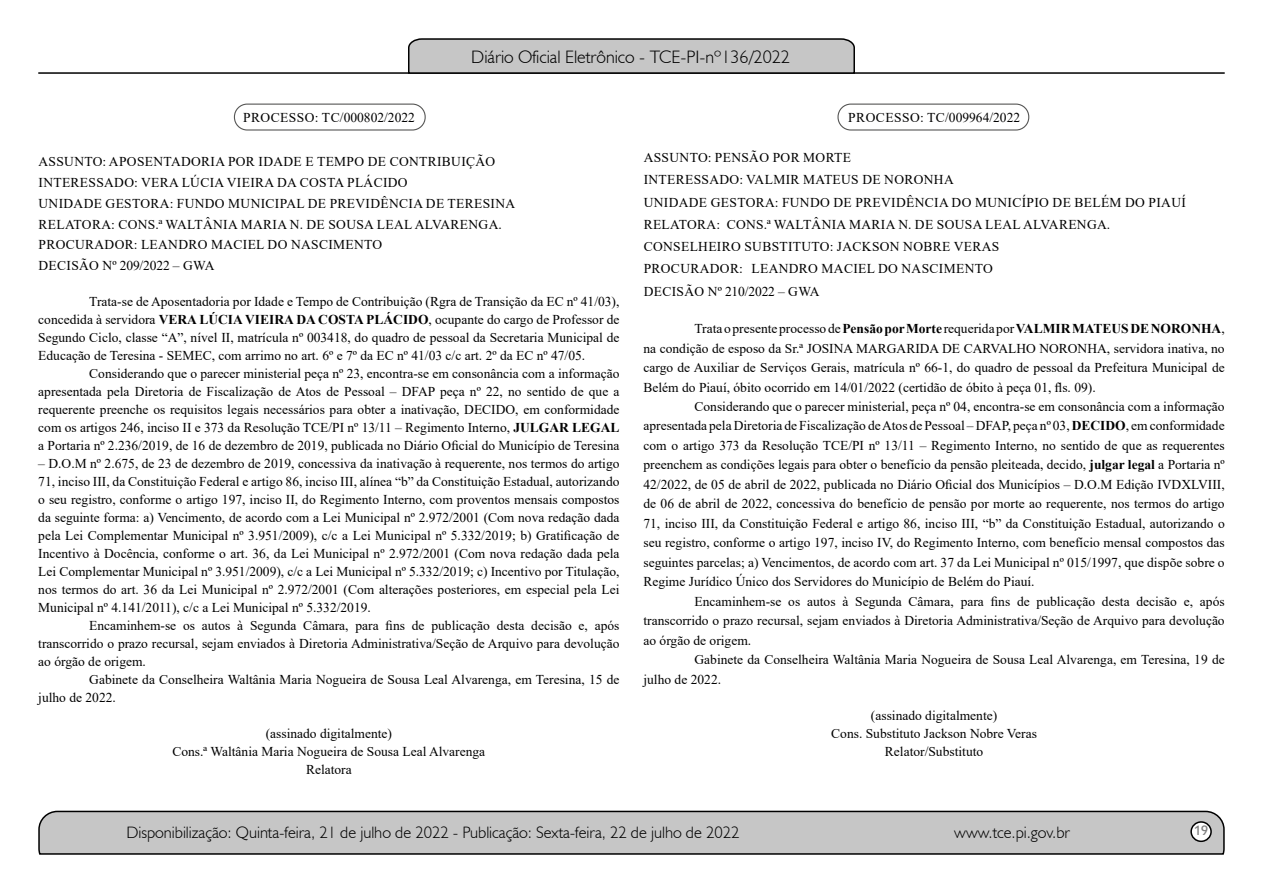
<style>
.page{position:relative;width:1263px;height:893px;background:#fff}
.page>*{position:absolute;margin:0;border:0;box-sizing:border-box;transform-origin:0 0}
.t1{font:300 18px "Humanist 521 BT";color:#000}
.t2{font:300 16.5px "Humanist 521 BT";color:#000}
.t3{font:15px "Estrangelo Edessa";color:#808080}
.t4{font:13.5px/18px "Times New Roman";color:#000;text-align:justify}
.t5{font:13.5px/22.2px "Times New Roman";letter-spacing:.025em;color:#000}
.s1{font-weight:700}
</style>
<div class="page">
<svg style="left:38px;top:810px;width:1187px;height:45px;background:#b9b9b9"></svg>
<div style="left:1191px;top:822px;width:20px;height:19px;background:#fff;border-radius:50%"></div>
<div style="left:1190px;top:821px;width:22px;height:21px;border:2px solid #000;border-radius:50%"></div>
<hr style="left:38px;top:72px;width:1187px;height:2px;background:#000">
<svg style="left:407px;top:38px;width:449px;height:36px;background:#b4b4b4"></svg>
<div style="left:234px;top:104px;width:192px;height:27px;border:1px solid #575756;border-radius:13px"></div>
<div style="left:837px;top:104px;width:192px;height:27px;border:1px solid #575756;border-radius:13px"></div>
<h1 class="t1" style="left:471px;top:46px;width:320px">Diário Oficial Eletrônico - TCE-PI-nº136/2022</h1>
<p class="t4" style="left:243px;top:108px;width:173px">PROCESSO: TC/000802/2022</p>
<p class="t5" style="left:39px;top:151px;width:478px;line-height:20.7px">ASSUNTO: APOSENTADORIA POR IDADE E TEMPO DE CONTRIBUIÇÃO INTERESSADO: VERA LÚCIA VIEIRA DA COSTA PLÁCIDO<br>UNIDADE GESTORA: FUNDO MUNICIPAL DE PREVIDÊNCIA DE TERESINA RELATORA: CONS.ª WALTÂNIA MARIA N. DE SOUSA LEAL ALVARENGA.<br>PROCURADOR: LEANDRO MACIEL DO NASCIMENTO<br>DECISÃO Nº 209/2022 – GWA</p>
<p class="t4" style="left:38px;top:292px;width:583px;text-indent:51px">Trata-se de Aposentadoria por Idade e Tempo de Contribuição (Rgra de Transição da EC nº 41/03), concedida à servidora <span class="s1">VERA LÚCIA VIEIRA DA COSTA PLÁCIDO</span>, ocupante do cargo de Professor de Segundo Ciclo, classe “A”, nível II, matrícula nº 003418, do quadro de pessoal da Secretaria Municipal de Educação de Teresina - SEMEC, com arrimo no art. 6º e 7º da EC nº 41/03 c/c art. 2º da EC nº 47/05.</p>
<p class="t4" style="left:38px;top:364px;width:583px;text-indent:51px">Considerando que o parecer ministerial peça nº 23, encontra-se em consonância com a informação apresentada pela Diretoria de Fiscalização de Atos de Pessoal – DFAP peça nº 22, no sentido de que a requerente preenche os requisitos legais necessários para obter a inativação, DECIDO, em conformidade com os artigos 246, inciso II e 373 da Resolução TCE/PI nº 13/11 – Regimento Interno, <span class="s1">JULGAR LEGAL </span>a Portaria nº 2.236/2019, de 16 de dezembro de 2019, publicada no Diário Oficial do Município de Teresina</p>
<p class="t4" style="left:38px;top:454px;width:583px">– D.O.M nº 2.675, de 23 de dezembro de 2019, concessiva da inativação à requerente, nos termos do artigo 71, inciso III, da Constituição Federal e artigo 86, inciso III, alínea “b” da Constituição Estadual, autorizando o seu registro, conforme o artigo 197, inciso II, do Regimento Interno, com proventos mensais compostos da seguinte forma: a) Vencimento, de acordo com a Lei Municipal nº 2.972/2001 (Com nova redação dada pela Lei Complementar Municipal nº 3.951/2009), c/c a Lei Municipal nº 5.332/2019; b) Gratificação de Incentivo à Docência, conforme o art. 36, da Lei Municipal nº 2.972/2001 (Com nova redação dada pela Lei Complementar Municipal nº 3.951/2009), c/c a Lei Municipal nº 5.332/2019; c) Incentivo por Titulação, nos termos do art. 36 da Lei Municipal nº 2.972/2001 (Com alterações posteriores, em especial pela Lei Municipal nº 4.141/2011), c/c a Lei Municipal nº 5.332/2019.</p>
<p class="t4" style="left:38px;top:616px;width:583px;text-indent:51px">Encaminhem-se os autos à Segunda Câmara, para fins de publicação desta decisão e, após transcorrido o prazo recursal, sejam enviados à Diretoria Administrativa/Seção de Arquivo para devolução ao órgão de origem.</p>
<p class="t4" style="left:38px;top:670px;width:583px;text-indent:51px">Gabinete da Conselheira Waltânia Maria Nogueira de Sousa Leal Alvarenga, em Teresina, 15 de julho de 2022.</p>
<p class="t4" style="left:172px;top:724px;width:314px;text-align:center">(assinado digitalmente)<br>Cons.ª Waltânia Maria Nogueira de Sousa Leal Alvarenga<br>Relatora</p>
<p class="t4" style="left:848px;top:108px;width:173px">PROCESSO: TC/009964/2022</p>
<p class="t5" style="left:644px;top:146px;width:544px">ASSUNTO: PENSÃO POR MORTE<br>INTERESSADO: VALMIR MATEUS DE NORONHA<br>UNIDADE GESTORA: FUNDO DE PREVIDÊNCIA DO MUNICÍPIO DE BELÉM DO PIAUÍ RELATORA: CONS.ª WALTÂNIA MARIA N. DE SOUSA LEAL ALVARENGA.<br>CONSELHEIRO SUBSTITUTO: JACKSON NOBRE VERAS<br>PROCURADOR: LEANDRO MACIEL DO NASCIMENTO<br>DECISÃO Nº 210/2022 – GWA</p>
<p class="t4" style="left:643px;top:318px;width:583px;line-height:19.5px;text-indent:51px">Trata o presente processo de <span class="s1">Pensão por Morte</span> requerida por <span class="s1">VALMIR MATEUS DE NORONHA</span>, na condição de esposo da Sr.ª JOSINA MARGARIDA DE CARVALHO NORONHA, servidora inativa, no cargo de Auxiliar de Serviços Gerais, matrícula nº 66-1, do quadro de pessoal da Prefeitura Municipal de Belém do Piauí, óbito ocorrido em 14/01/2022 (certidão de óbito à peça 01, fls. 09).</p>
<p class="t4" style="left:643px;top:396px;width:583px;line-height:19.5px;text-indent:51px">Considerando que o parecer ministerial, peça nº 04, encontra-se em consonância com a informação apresentada pela Diretoria de Fiscalização de Atos de Pessoal – DFAP, peça nº 03, <span class="s1">DECIDO</span>, em conformidade com o artigo 373 da Resolução TCE/PI nº 13/11 – Regimento Interno, no sentido de que as requerentes preenchem as condições legais para obter o benefício da pensão pleiteada, decido, <span class="s1">julgar legal</span> a Portaria nº 42/2022, de 05 de abril de 2022, publicada no Diário Oficial dos Municípios – D.O.M Edição IVDXLVIII, de 06 de abril de 2022, concessiva do benefício de pensão por morte ao requerente, nos termos do artigo 71, inciso III, da Constituição Federal e artigo 86, inciso III, “b” da Constituição Estadual, autorizando o seu registro, conforme o artigo 197, inciso IV, do Regimento Interno, com benefício mensal compostos das seguintes parcelas; a) Vencimentos, de acordo com art. 37 da Lei Municipal nº 015/1997, que dispõe sobre o Regime Jurídico Único dos Servidores do Município de Belém do Piauí.</p>
<p class="t4" style="left:643px;top:591px;width:583px;line-height:19.5px;text-indent:51px">Encaminhem-se os autos à Segunda Câmara, para fins de publicação desta decisão e, após transcorrido o prazo recursal, sejam enviados à Diretoria Administrativa/Seção de Arquivo para devolução ao órgão de origem.</p>
<p class="t4" style="left:643px;top:650px;width:583px;line-height:19.5px;text-indent:51px">Gabinete da Conselheira Waltânia Maria Nogueira de Sousa Leal Alvarenga, em Teresina, 19 de julho de 2022.</p>
<p class="t4" style="left:831px;top:706px;width:207px;text-align:center">(assinado digitalmente)<br>Cons. Substituto Jackson Nobre Veras<br>Relator/Substituto</p>
<p class="t2" style="left:126px;top:822px;width:614px">Disponibilização: Quinta-feira, 21 de julho de 2022 - Publicação: Sexta-feira, 22 de julho de 2022</p>
<p class="t2" style="left:954px;top:822px;width:117px">www.tce.pi.gov.br</p>
<p class="t3" style="left:1194px;top:823px;width:16px">19</p>
</div>
